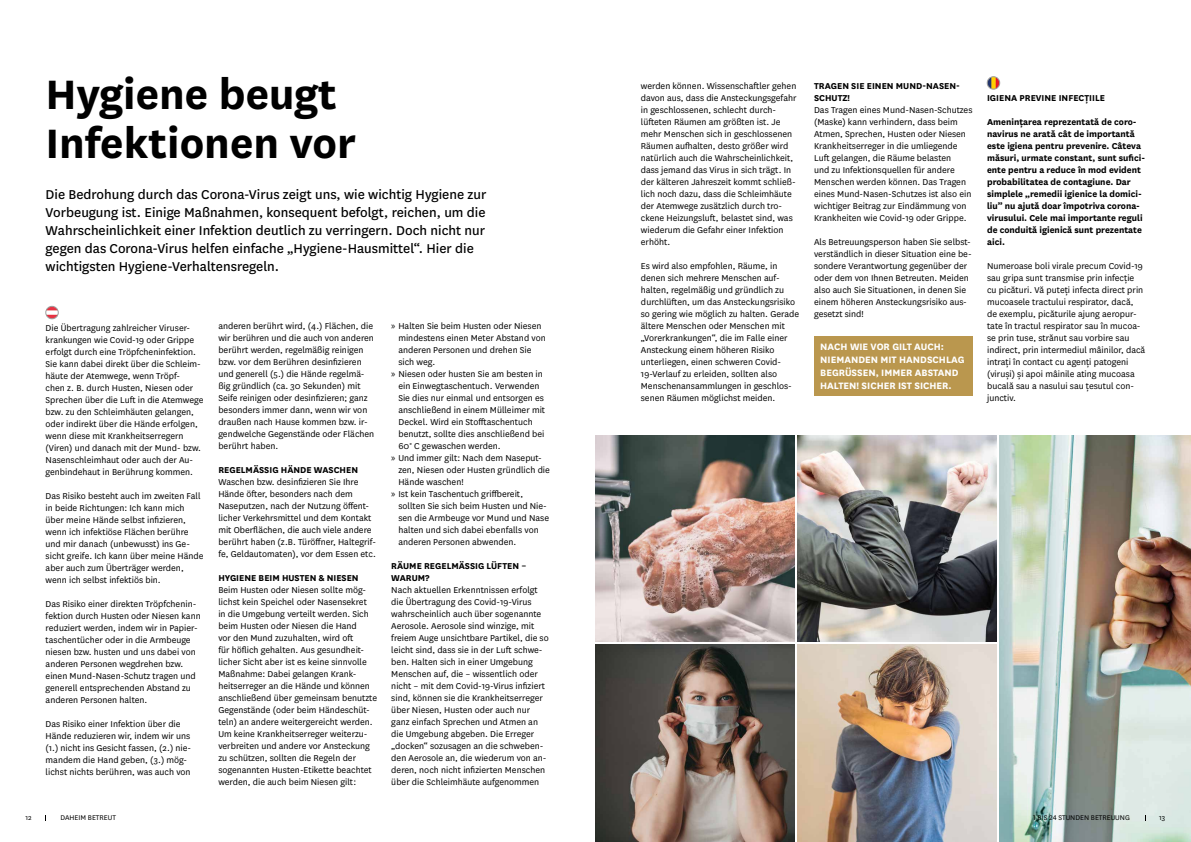
<style>
.page{position:relative;width:1191px;height:842px;background:#fff}
.page>*{position:absolute;margin:0;border:0;box-sizing:border-box;transform-origin:0 0}
.t1{font:700 48px/49px "National";color:#000}
.t2{font:15px/18px "National";color:#000}
.t3{font:700 10.8px/13px "National";color:#fff}
.t4{font:10px/12px "National";color:#000}
.t5{font:700 10px/12px "National";color:#000}
.t6{font:8px "National";color:#000}
.s1{font-family:"Myriad Pro"}
</style>
<div class="page">
<img style="left:797px;top:436px;width:199px;height:205px">
<img style="left:595px;top:436px;width:199px;height:205px">
<img style="left:595px;top:645px;width:199px;height:197px">
<img style="left:797px;top:645px;width:199px;height:197px">
<img style="left:999px;top:436px;width:192px;height:406px">
<svg style="left:46px;top:306px;width:12px;height:13px"></svg>
<div style="left:46px;top:306px;width:12px;height:13px;border:1px solid #9d9d9c;border-radius:50%"></div>
<svg style="left:987px;top:77px;width:12px;height:12px"></svg>
<div style="left:987px;top:77px;width:12px;height:12px;border:1px solid #9d9d9c;border-radius:50%"></div>
<div style="left:814px;top:336px;width:158px;height:59px;background:#ba974e"></div>
<h1 class="t1" style="left:45px;top:66px;width:312px">Hygiene beugt<br>Infektionen vor</h1>
<p class="t2" style="left:46px;top:185px;width:442px">Die Bedrohung durch das Corona-Virus zeigt uns, wie wichtig Hygiene zur Vorbeugung ist. Einige Maßnahmen, konsequent befolgt, reichen, um die Wahrscheinlichkeit einer Infektion deutlich zu verringern. Doch nicht nur gegen das Corona-Virus helfen einfache „Hygiene-Hausmittel“. Hier die wichtigsten Hygiene-Verhaltensregeln.</p>
<p class="t4" style="left:46px;top:321px;width:159px">Die Übertragung zahlreicher Viruser&shy;krankungen wie Covid-19 oder Grippe erfolgt durch eine Tröpfcheninfektion.<br>Sie kann dabei direkt über die Schleim&shy;häute der Atemwege, wenn Tröpf-<br>chen z. B. durch Husten, Niesen oder Sprechen über die Luft in die Atemwege bzw. zu den Schleimhäuten gelangen, oder indirekt über die Hände erfolgen, wenn diese mit Krankheitserregern (Viren) und danach mit der Mund- bzw.<br>Nasenschleimhaut oder auch der Au&shy;genbindehaut in Berührung kommen.</p>
<p class="t4" style="left:46px;top:489px;width:159px">Das Risiko besteht auch im zweiten Fall in beide Richtungen: Ich kann mich über meine Hände selbst infizieren, wenn ich infektiöse Flächen berühre und mir danach (unbewusst) ins Ge&shy;sicht greife. Ich kann über meine Hände aber auch zum Überträger werden, wenn ich selbst infektiös bin.</p>
<p class="t4" style="left:46px;top:597px;width:157px">Das Risiko einer direkten Tröpfchenin&shy;fektion durch Husten oder Niesen kann reduziert werden, indem wir in Papier&shy;taschentücher oder in die Armbeuge niesen bzw. husten und uns dabei von anderen Personen wegdrehen bzw. einen Mund-Nasen-Schutz tragen und generell entsprechenden Abstand zu anderen Personen halten.</p>
<p class="t4" style="left:46px;top:717px;width:147px">Das Risiko einer Infektion über die Hände reduzieren wir, indem wir uns (1.) nicht ins Gesicht fassen, (2.) nie&shy;mandem die Hand geben, (3.) mög&shy;lichst nichts berühren, was auch von</p>
<p class="t4" style="left:218px;top:320px;width:157px">anderen berührt wird, (4.) Flächen, die wir berühren und die auch von anderen berührt werden, regelmäßig reinigen bzw. vor dem Berühren desinfizieren und generell (5.) die Hände regelmä&shy;ßig gründlich (ca. 30 Sekunden) mit Seife reinigen oder desinfizieren; ganz besonders immer dann, wenn wir von draußen nach Hause kommen bzw. ir&shy;gendwelche Gegenstände oder Flächen berührt haben.</p>
<p class="t5" style="left:218px;top:463px;width:141px">REGELMÄSSIG HÄNDE WASCHEN</p>
<p class="t4" style="left:218px;top:476px;width:159px">Waschen bzw. desinfizieren Sie Ihre Hände öfter, besonders nach dem Naseputzen, nach der Nutzung öffent&shy;licher Verkehrsmittel und dem Kontakt mit Oberflächen, die auch viele andere berührt haben (z.B. Türöffner, Haltegrif&shy;fe, Geldautomaten), vor dem Essen etc.</p>
<p class="t5" style="left:218px;top:571px;width:142px">HYGIENE BEIM HUSTEN &amp; NIESEN</p>
<p class="t4" style="left:218px;top:584px;width:160px">Beim Husten oder Niesen sollte mög&shy;lichst kein Speichel oder Nasensekret<br>in die Umgebung verteilt werden. Sich beim Husten oder Niesen die Hand<br>vor den Mund zuzuhalten, wird oft<br>für höflich gehalten. Aus gesundheit&shy;licher Sicht aber ist es keine sinnvolle Maßnahme: Dabei gelangen Krank&shy;heitserreger an die Hände und können anschließend über gemeinsam benutzte Gegenstände (oder beim Händeschüt&shy;teln) an andere weitergereicht werden.<br>Um keine Krankheitserreger weiterzu&shy;verbreiten und andere vor Ansteckung zu schützen, sollten die Regeln der sogenannten Husten-Etikette beachtet werden, die auch beim Niesen gilt:</p>
<p class="t4" style="left:391px;top:320px;width:152px"><span class="s1">»</span> Halten Sie beim Husten oder Niesen</p>
<p class="t4" style="left:398px;top:332px;width:149px">mindestens einen Meter Abstand von</p>
<p class="t4" style="left:398px;top:344px;width:135px">anderen Personen und drehen Sie</p>
<p class="t4" style="left:398px;top:356px;width:38px">sich weg.</p>
<p class="t4" style="left:391px;top:368px;width:153px"><span class="s1">»</span> Niesen oder husten Sie am besten in</p>
<p class="t4" style="left:398px;top:380px;width:143px">ein Einwegtaschentuch. Verwenden</p>
<p class="t4" style="left:398px;top:392px;width:147px">Sie dies nur einmal und entsorgen es</p>
<p class="t4" style="left:398px;top:404px;width:148px">anschließend in einem Mülleimer mit</p>
<p class="t4" style="left:398px;top:416px;width:136px">Deckel. Wird ein Stofftaschentuch</p>
<p class="t4" style="left:398px;top:428px;width:148px">benutzt, sollte dies anschließend bei</p>
<p class="t4" style="left:398px;top:440px;width:104px">60° C gewaschen werden.</p>
<p class="t4" style="left:391px;top:452px;width:152px"><span class="s1">»</span> Und immer gilt: Nach dem Naseput-</p>
<p class="t4" style="left:398px;top:464px;width:153px">zen, Niesen oder Husten gründlich die</p>
<p class="t4" style="left:398px;top:476px;width:67px">Hände waschen!</p>
<p class="t4" style="left:391px;top:488px;width:133px"><span class="s1">»</span> Ist kein Taschentuch griffbereit,</p>
<p class="t4" style="left:398px;top:500px;width:150px">sollten Sie sich beim Husten und Nie-</p>
<p class="t4" style="left:398px;top:512px;width:152px">sen die Armbeuge vor Mund und Nase</p>
<p class="t4" style="left:398px;top:524px;width:142px">halten und sich dabei ebenfalls von</p>
<p class="t4" style="left:398px;top:536px;width:119px">anderen Personen abwenden.</p>
<p class="t5" style="left:391px;top:559px;width:136px">RÄUME REGELMÄSSIG LÜFTEN –<br>WARUM?</p>
<p class="t4" style="left:391px;top:584px;width:159px">Nach aktuellen Erkenntnissen erfolgt die Übertragung des Covid-19-Virus wahrscheinlich auch über sogenannte Aerosole. Aerosole sind winzige, mit freiem Auge unsichtbare Partikel, die so leicht sind, dass sie in der Luft schwe&shy;ben. Halten sich in einer Umgebung Menschen auf, die – wissentlich oder nicht – mit dem Covid-19-Virus infiziert sind, können sie die Krankheitserreger über Niesen, Husten oder auch nur ganz einfach Sprechen und Atmen an die Umgebung abgeben. Die Erreger „docken“ sozusagen an die schweben&shy;den Aerosole an, die wiederum von an&shy;deren, noch nicht infizierten Menschen über die Schleimhäute aufgenommen</p>
<p class="t4" style="left:641px;top:80px;width:157px">werden können. Wissenschaftler gehen davon aus, dass die Ansteckungsgefahr in geschlossenen, schlecht durch&shy;lüfteten Räumen am größten ist. Je mehr Menschen sich in geschlossenen Räumen aufhalten, desto größer wird natürlich auch die Wahrscheinlichkeit, dass jemand das Virus in sich trägt. In der kälteren Jahreszeit kommt schließ&shy;lich noch dazu, dass die Schleimhäute der Atemwege zusätzlich durch tro&shy;ckene Heizungsluft, belastet sind, was wiederum die Gefahr einer Infektion erhöht.</p>
<p class="t4" style="left:641px;top:260px;width:160px">Es wird also empfohlen, Räume, in denen sich mehrere Menschen auf&shy;halten, regelmäßig und gründlich zu durchlüften, um das Ansteckungsrisiko so gering wie möglich zu halten. Gerade ältere Menschen oder Menschen mit „Vorerkrankungen“, die im Falle einer Ansteckung einem höheren Risiko unterliegen, einen schweren Covid-19-Verlauf zu erleiden, sollten also Menschenansammlungen in geschlos&shy;senen Räumen möglichst meiden.</p>
<p class="t5" style="left:814px;top:79px;width:147px">TRAGEN SIE EINEN MUND-NASEN-<br>SCHUTZ!</p>
<p class="t4" style="left:814px;top:104px;width:160px">Das Tragen eines Mund-Nasen-Schutzes (Maske) kann verhindern, dass beim Atmen, Sprechen, Husten oder Niesen Krankheitserreger in die umliegende Luft gelangen, die Räume belasten<br>und zu Infektionsquellen für andere Menschen werden können. Das Tragen eines Mund-Nasen-Schutzes ist also ein wichtiger Beitrag zur Eindämmung von Krankheiten wie Covid-19 oder Grippe.</p>
<p class="t4" style="left:814px;top:236px;width:159px">Als Betreuungsperson haben Sie selbst&shy;verständlich in dieser Situation eine be&shy;sondere Verantwortung gegenüber der oder dem von Ihnen Betreuten. Meiden also auch Sie Situationen, in denen Sie einem höheren Ansteckungsrisiko aus&shy;gesetzt sind!</p>
<p class="t3" style="left:820px;top:340px;width:146px">NACH WIE VOR GILT AUCH:<br>NIEMANDEN MIT HANDSCHLAG<br>BEGRÜSSEN, IMMER ABSTAND<br>HALTEN! SICHER IST SICHER.</p>
<p class="t5" style="left:987px;top:92px;width:119px">IGIENA PREVINE INFECŢIILE</p>
<p class="t5" style="left:987px;top:116px;width:160px">Ameninţarea reprezentată de coro&shy;navirus ne arată cât de importantă este igiena pentru prevenire. Câteva măsuri, urmate constant, sunt sufici&shy;ente pentru a reduce în mod evident probabilitatea de contagiune. Dar simplele „remedii igienice la domici&shy;liu” nu ajută doar împotriva corona&shy;virusului. Cele mai importante reguli de conduită igienică sunt prezentate aici.</p>
<p class="t4" style="left:987px;top:260px;width:160px">Numeroase boli virale precum Covid-19 sau gripa sunt transmise prin infecţie cu picături. Vă puteţi infecta direct prin mucoasele tractului respirator, dacă, de exemplu, picăturile ajung aeropur&shy;tate în tractul respirator sau în mucoa&shy;se prin tuse, strănut sau vorbire sau indirect, prin intermediul mâinilor, dacă intraţi în contact cu agenţi patogeni (viruși) și apoi mâinile ating mucoasa bucală sau a nasului sau ţesutul con&shy;junctiv.</p>
<p class="t6" style="left:26px;top:813px;width:8px">12</p>
<p class="t6" style="left:61px;top:813px;width:57px">DAHEIM BETREUT</p>
<p class="t6" style="left:1033px;top:813px;width:98px">1 BIS 24 STUNDEN BETREUUNG</p>
<p class="t6" style="left:1159px;top:813px;width:8px">13</p>
</div>
